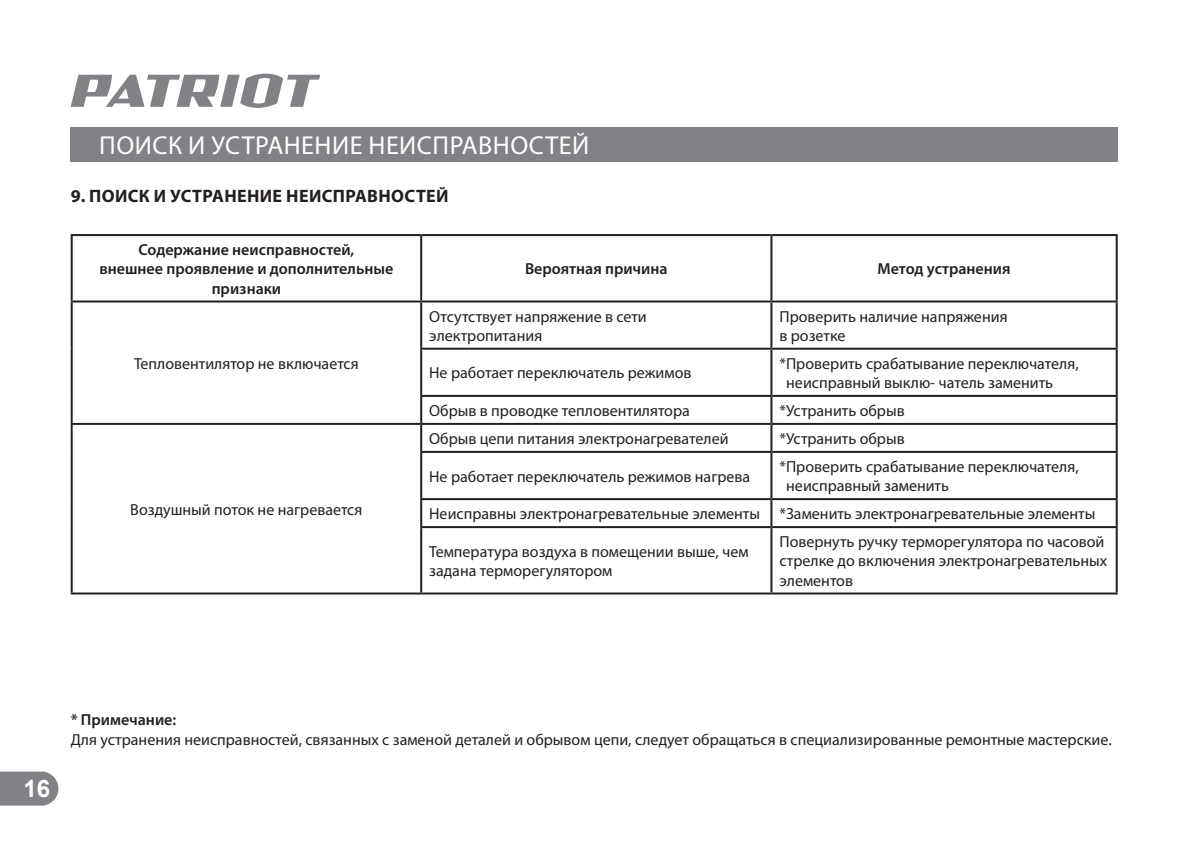
<style>
.page{position:relative;width:1192px;height:844px;background:#fff}
.page>*{position:absolute;margin:0;border:0;box-sizing:border-box;transform-origin:0 0}
.t1{font:26px "Myriad Pro";letter-spacing:.02em;color:#fff}
.t2{font:700 24px "Arial";color:#fff}
.t3{font:700 18px "Myriad Pro";letter-spacing:.02em;color:#231f20}
.t4{font:16px/19.2px "Myriad Pro";color:#231f20}
.t5{font:600 16px/19.2px "Myriad Pro";color:#231f20;text-align:center}
</style>
<div class="page">
<svg style="left:0;top:772px;width:58px;height:34px"></svg>
<div style="left:71px;top:128px;width:1046px;height:34px;background:#808285"></div>
<svg style="left:71px;top:74px;width:249px;height:34px"></svg>
<hr style="left:71px;top:234px;width:350px;height:2px;background:#231f20">
<hr style="left:71px;top:236px;width:2px;height:64px;background:#231f20">
<hr style="left:421px;top:234px;width:350px;height:2px;background:#231f20">
<hr style="left:420px;top:236px;width:2px;height:64px;background:#231f20">
<hr style="left:771px;top:234px;width:346px;height:2px;background:#231f20">
<hr style="left:770px;top:236px;width:2px;height:64px;background:#231f20">
<hr style="left:1115px;top:236px;width:2px;height:64px;background:#231f20">
<hr style="left:71px;top:300px;width:350px;height:2px;background:#231f20">
<hr style="left:71px;top:302px;width:2px;height:47px;background:#231f20">
<hr style="left:421px;top:300px;width:350px;height:2px;background:#231f20">
<hr style="left:420px;top:302px;width:2px;height:46px;background:#231f20">
<hr style="left:771px;top:300px;width:346px;height:2px;background:#231f20">
<hr style="left:770px;top:302px;width:2px;height:46px;background:#231f20">
<hr style="left:1115px;top:302px;width:2px;height:46px;background:#231f20">
<hr style="left:71px;top:349px;width:2px;height:47px;background:#231f20">
<hr style="left:420px;top:348px;width:351px;height:2px;background:#231f20">
<hr style="left:420px;top:350px;width:2px;height:45px;background:#231f20">
<hr style="left:771px;top:348px;width:346px;height:2px;background:#231f20">
<hr style="left:770px;top:350px;width:2px;height:45px;background:#231f20">
<hr style="left:1115px;top:350px;width:2px;height:45px;background:#231f20">
<hr style="left:71px;top:396px;width:2px;height:27px;background:#231f20">
<hr style="left:420px;top:395px;width:351px;height:2px;background:#231f20">
<hr style="left:420px;top:397px;width:2px;height:26px;background:#231f20">
<hr style="left:771px;top:395px;width:346px;height:2px;background:#231f20">
<hr style="left:770px;top:397px;width:2px;height:26px;background:#231f20">
<hr style="left:1115px;top:397px;width:2px;height:26px;background:#231f20">
<hr style="left:71px;top:423px;width:350px;height:2px;background:#231f20">
<hr style="left:71px;top:425px;width:2px;height:27px;background:#231f20">
<hr style="left:421px;top:423px;width:350px;height:2px;background:#231f20">
<hr style="left:420px;top:425px;width:2px;height:26px;background:#231f20">
<hr style="left:771px;top:423px;width:346px;height:2px;background:#231f20">
<hr style="left:770px;top:425px;width:2px;height:26px;background:#231f20">
<hr style="left:1115px;top:425px;width:2px;height:26px;background:#231f20">
<hr style="left:71px;top:452px;width:2px;height:47px;background:#231f20">
<hr style="left:420px;top:451px;width:351px;height:2px;background:#231f20">
<hr style="left:420px;top:453px;width:2px;height:45px;background:#231f20">
<hr style="left:771px;top:451px;width:346px;height:2px;background:#231f20">
<hr style="left:770px;top:453px;width:2px;height:45px;background:#231f20">
<hr style="left:1115px;top:453px;width:2px;height:45px;background:#231f20">
<hr style="left:71px;top:499px;width:2px;height:28px;background:#231f20">
<hr style="left:420px;top:498px;width:351px;height:2px;background:#231f20">
<hr style="left:420px;top:500px;width:2px;height:26px;background:#231f20">
<hr style="left:771px;top:498px;width:346px;height:2px;background:#231f20">
<hr style="left:770px;top:500px;width:2px;height:26px;background:#231f20">
<hr style="left:1115px;top:500px;width:2px;height:26px;background:#231f20">
<hr style="left:71px;top:527px;width:2px;height:65px;background:#231f20">
<hr style="left:420px;top:526px;width:351px;height:2px;background:#231f20">
<hr style="left:420px;top:528px;width:2px;height:64px;background:#231f20">
<hr style="left:771px;top:526px;width:346px;height:2px;background:#231f20">
<hr style="left:770px;top:528px;width:2px;height:64px;background:#231f20">
<hr style="left:1115px;top:528px;width:2px;height:64px;background:#231f20">
<hr style="left:71px;top:592px;width:350px;height:2px;background:#231f20">
<hr style="left:421px;top:592px;width:350px;height:2px;background:#231f20">
<hr style="left:771px;top:592px;width:346px;height:2px;background:#231f20">
<h1 class="t1" style="left:99px;top:133px;width:491px">ПОИСК И УСТРАНЕНИЕ НЕИСПРАВНОСТЕЙ</h1>
<p class="t3" style="left:71px;top:187px;width:379px">9. ПОИСК И УСТРАНЕНИЕ НЕИСПРАВНОСТЕЙ</p>
<p class="t5" style="left:99px;top:241px;width:295px">Содержание неисправностей,<br>внешнее проявление и дополнительные признаки</p>
<p class="t5" style="left:525px;top:260px;width:144px">Вероятная причина</p>
<p class="t5" style="left:877px;top:260px;width:134px">Метод устранения</p>
<p class="t4" style="left:134px;top:354px;width:226px">Тепловентилятор не включается</p>
<p class="t4" style="left:130px;top:500px;width:234px">Воздушный поток не нагревается</p>
<p class="t4" style="left:429px;top:307px;width:219px">Отсутствует напряжение в сети электропитания</p>
<p class="t4" style="left:779px;top:307px;width:230px">Проверить наличие напряжения в розетке</p>
<p class="t4" style="left:429px;top:364px;width:264px">Не работает переключатель режимов</p>
<p class="t4" style="left:786px;top:354px;width:294px;text-indent:-7px">*Проверить срабатывание переключателя, неисправный выклю- чатель заменить</p>
<p class="t4" style="left:429px;top:402px;width:262px">Обрыв в проводке тепловентилятора</p>
<p class="t4" style="left:779px;top:402px;width:127px">*Устранить обрыв</p>
<p class="t4" style="left:429px;top:430px;width:301px">Обрыв цепи питания электронагревателей</p>
<p class="t4" style="left:779px;top:430px;width:127px">*Устранить обрыв</p>
<p class="t4" style="left:429px;top:467px;width:322px">Не работает переключатель режимов нагрева</p>
<p class="t4" style="left:786px;top:458px;width:294px;text-indent:-7px">*Проверить срабатывание переключателя, неисправный заменить</p>
<p class="t4" style="left:429px;top:505px;width:667px">Неисправны электронагревательные элементы *Заменить электронагревательные элементы</p>
<p class="t4" style="left:429px;top:542px;width:321px">Температура воздуха в помещении выше, чем задана терморегулятором</p>
<p class="t4" style="left:779px;top:533px;width:329px">Повернуть ручку терморегулятора по часовой стрелке до включения электронагревательных элементов</p>
<h2 class="t2" style="left:23px;top:775px;width:28px">16</h2>
<p class="t5" style="left:71px;top:711px;width:107px">* Примечание:</p>
<p class="t4" style="left:71px;top:730px;width:1042px">Для устранения неисправностей, связанных с заменой деталей и обрывом цепи, следует обращаться в специализированные ремонтные мастерские.</p>
</div>
